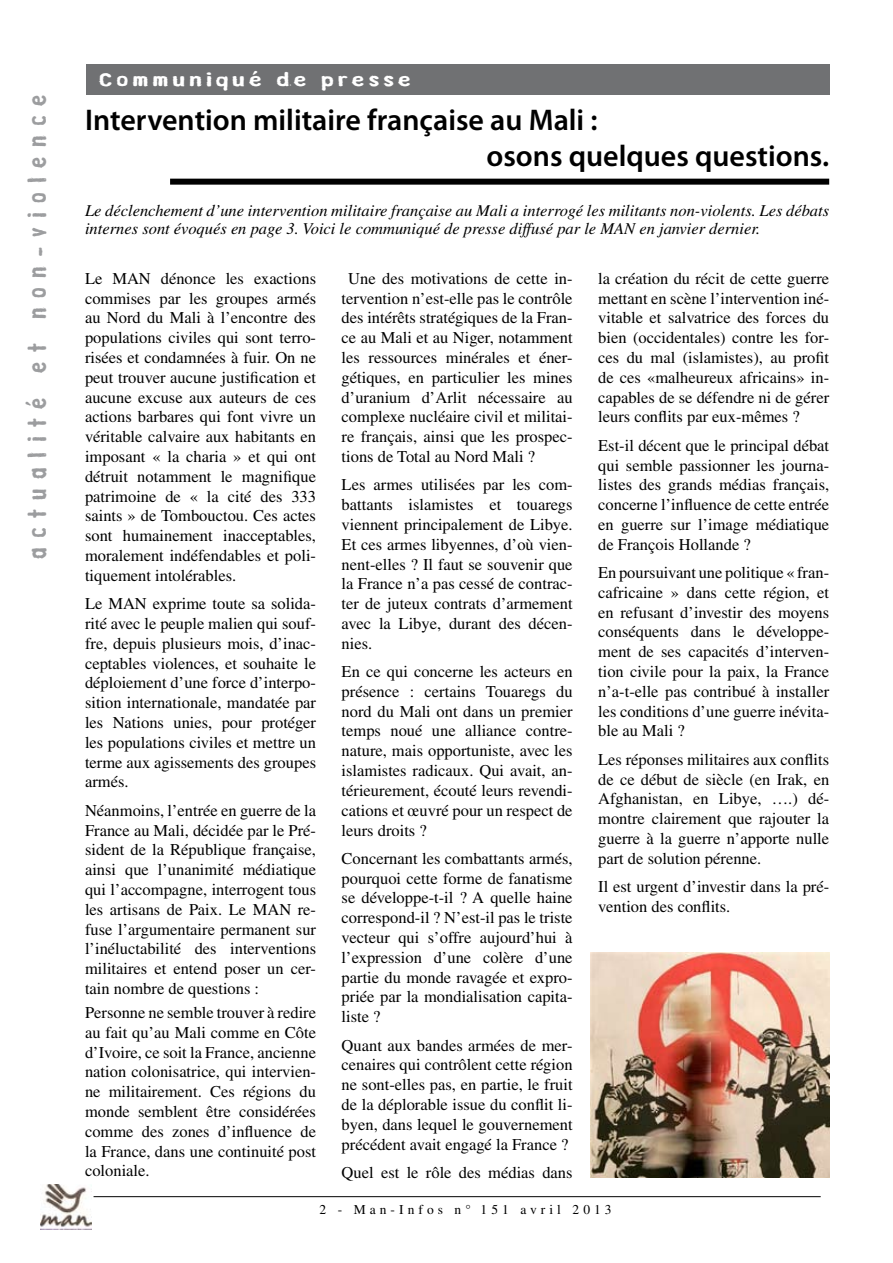
<style>
.page{position:relative;width:893px;height:1263px;background:#fff}
.page>*{position:absolute;margin:0;border:0;box-sizing:border-box;transform-origin:0 0}
.t1{font:600 30px/36px "Myriad Pro";color:#000}
.t2{font:24px "Russisch Brot LT Eat Text";letter-spacing:.4em;color:#9c9d9f}
.t3{font:18px "Russisch Brot LT Eat Text";letter-spacing:.15em;color:#fff;scale:1.5 1}
.t4{font:16.5px/19.8px "Times";color:#000;text-align:justify}
.t5{font:italic 16.5px/18px "Times";color:#000}
.t6{font:13.5px "Times";letter-spacing:.3em;color:#000}
</style>
<div class="page">
<hr style="left:94px;top:1196px;width:727px;height:1px;background:#000">
<img style="left:41px;top:1184px;width:50px;height:46px">
<div style="left:170px;top:179px;width:659px;height:6px;background:#000"></div>
<img style="left:590px;top:952px;width:239px;height:226px">
<div style="left:86px;top:64px;width:743px;height:30px;background:#707173"></div>
<h2 class="t2" style="left:21px;top:559px;width:466px;rotate:-90deg">actualité et non-violence</h2>
<p class="t3" style="left:99px;top:67px;width:210px">Communiqué de presse</p>
<h1 class="t1" style="left:486px;top:101px;width:344px;text-indent:-401px">Intervention militaire française au Mali :<br>osons quelques questions.</h1>
<p class="t5" style="left:85px;top:202px;width:746px">Le déclenchement d’une intervention militaire française au Mali a interrogé les militants non-violents. Les débats internes sont évoqués en page 3. Voici le communiqué de presse diffusé par le MAN en janvier dernier.</p>
<p class="t4" style="left:85px;top:268px;width:233px">Le MAN dénonce les exactions commises par les groupes armés au Nord du Mali à l’encontre des populations civiles qui sont terro&shy;risées et condamnées à fuir. On ne peut trouver aucune justification et aucune excuse aux auteurs de ces actions barbares qui font vivre un véritable calvaire aux habitants en imposant « la charia » et qui ont détruit notamment le magnifique patrimoine de « la cité des 333 saints » de Tombouctou. Ces actes sont humainement inacceptables, moralement indéfendables et poli&shy;tiquement intolérables.</p>
<p class="t4" style="left:85px;top:594px;width:233px">Le MAN exprime toute sa solida&shy;rité avec le peuple malien qui souf&shy;fre, depuis plusieurs mois, d’inac&shy;ceptables violences, et souhaite le déploiement d’une force d’interpo&shy;sition internationale, mandatée par les Nations unies, pour protéger les populations civiles et mettre un terme aux agissements des groupes armés.</p>
<p class="t4" style="left:85px;top:800px;width:233px">Néanmoins, l’entrée en guerre de la France au Mali, décidée par le Pré&shy;sident de la République française, ainsi que l’unanimité médiatique qui l’accompagne, interrogent tous les artisans de Paix. Le MAN re&shy;fuse l’argumentaire permanent sur l’inéluctabilité des interventions militaires et entend poser un cer&shy;tain nombre de questions :</p>
<p class="t4" style="left:85px;top:1002px;width:233px">Personne ne semble trouver à redire au fait qu’au Mali comme en Côte d’Ivoire, ce soit la France, ancienne nation colonisatrice, qui intervien&shy;ne militairement. Ces régions du monde semblent être considérées comme des zones d’influence de la France, dans une continuité post coloniale.</p>
<p class="t4" style="left:342px;top:268px;width:233px;text-indent:7px">Une des motivations de cette in&shy;tervention n’est-elle pas le contrôle des intérêts stratégiques de la Fran&shy;ce au Mali et au Niger, notamment les ressources minérales et éner&shy;gétiques, en particulier les mines d’uranium d’Arlit nécessaire au complexe nucléaire civil et militai&shy;re français, ainsi que les prospec&shy;tions de Total au Nord Mali ?</p>
<p class="t4" style="left:342px;top:475px;width:233px">Les armes utilisées par les com&shy;battants islamistes et touaregs viennent principalement de Libye.<br>Et ces armes libyennes, d’où vien&shy;nent-elles ? Il faut se souvenir que la France n’a pas cessé de contrac&shy;ter de juteux contrats d’armement avec la Libye, durant des décen&shy;nies.</p>
<p class="t4" style="left:342px;top:661px;width:233px">En ce qui concerne les acteurs en présence : certains Touaregs du nord du Mali ont dans un premier temps noué une alliance contre&shy;nature, mais opportuniste, avec les islamistes radicaux. Qui avait, an&shy;térieurement, écouté leurs revendi&shy;cations et œuvré pour un respect de leurs droits ?</p>
<p class="t4" style="left:342px;top:848px;width:233px">Concernant les combattants armés, pourquoi cette forme de fanatisme se développe-t-il ? A quelle haine correspond-il ? N’est-il pas le triste vecteur qui s’offre aujourd’hui à l’expression d’une colère d’une partie du monde ravagée et expro&shy;priée par la mondialisation capita&shy;liste ?</p>
<p class="t4" style="left:342px;top:1035px;width:233px">Quant aux bandes armées de mer&shy;cenaires qui contrôlent cette région ne sont-elles pas, en partie, le fruit de la déplorable issue du conflit li&shy;byen, dans lequel le gouvernement précédent avait engagé la France ?</p>
<p class="t4" style="left:342px;top:1162px;width:233px">Quel est le rôle des médias dans</p>
<p class="t4" style="left:598px;top:268px;width:233px">la création du récit de cette guerre mettant en scène l’intervention iné&shy;vitable et salvatrice des forces du bien (occidentales) contre les for&shy;ces du mal (islamistes), au profit de ces «malheureux africains» in&shy;capables de se défendre ni de gérer leurs conflits par eux-mêmes ?</p>
<p class="t4" style="left:598px;top:435px;width:233px">Est-il décent que le principal débat qui semble passionner les journa&shy;listes des grands médias français, concerne l’influence de cette entrée en guerre sur l’image médiatique de François Hollande ?</p>
<p class="t4" style="left:598px;top:562px;width:233px">En poursuivant une politique « fran&shy;cafricaine » dans cette région, et en refusant d’investir des moyens conséquents dans le développe&shy;ment de ses capacités d’interven&shy;tion civile pour la paix, la France n’a-t-elle pas contribué à installer les conditions d’une guerre inévita&shy;ble au Mali ?</p>
<p class="t4" style="left:598px;top:749px;width:233px">Les réponses militaires aux conflits de ce début de siècle (en Irak, en Afghanistan, en Libye, ….) dé&shy;montre clairement que rajouter la guerre à la guerre n’apporte nulle part de solution pérenne.</p>
<p class="t4" style="left:598px;top:876px;width:233px">Il est urgent d’investir dans la pré&shy;vention des conflits.</p>
<p class="t6" style="left:319px;top:1202px;width:294px">2 - Man-Infos n° 151 avril 2013</p>
</div>
